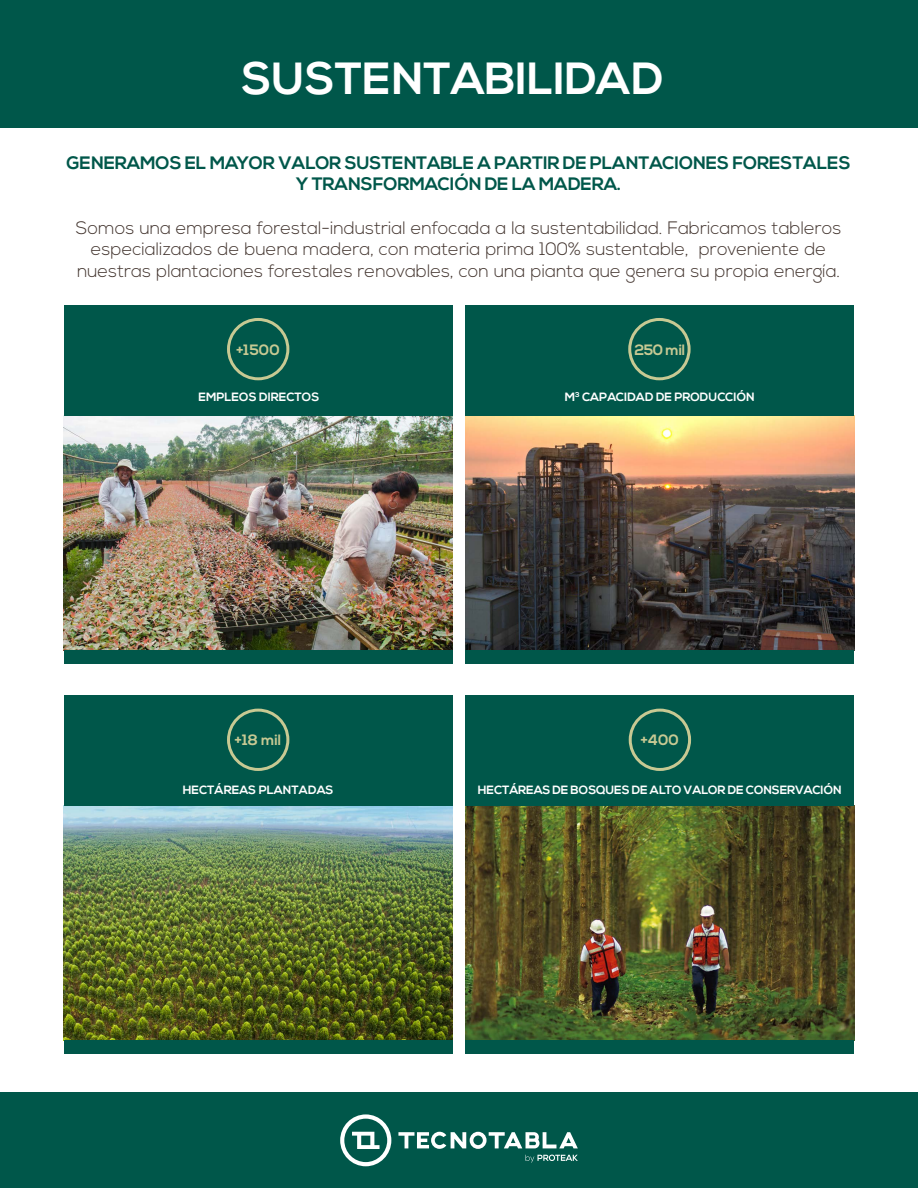
<style>
.page{position:relative;width:918px;height:1188px;background:#fff}
.page>*{position:absolute;margin:0;border:0;box-sizing:border-box;transform-origin:0 0}
.t1{font:700 45px "Nexa";color:#fff}
.t2{font:300 18px/21.6px "Nexa";color:#42342e;text-align:center}
.t3{font:700 18px/21.6px "Nexa";letter-spacing:-.01em;color:#00574a;text-align:center}
.t4{font:700 15px "Nexa";color:#c7c993}
.t5{font:700 12px "Nexa";color:#fff}
</style>
<div class="page">
<div style="left:0;top:0;width:918px;height:128px;background:#00574a"></div>
<img style="left:64px;top:416px;width:389px;height:235px">
<img style="left:64px;top:806px;width:389px;height:235px">
<img style="left:465px;top:416px;width:389px;height:235px">
<img style="left:465px;top:806px;width:389px;height:235px">
<div style="left:465px;top:305px;width:389px;height:111px;background:#00574a"></div>
<div style="left:465px;top:695px;width:388px;height:111px;background:#00574a"></div>
<div style="left:65px;top:305px;width:388px;height:111px;background:#00574a"></div>
<div style="left:64px;top:695px;width:389px;height:111px;background:#00574a"></div>
<div style="left:64px;top:651px;width:389px;height:13px;background:#00574a"></div>
<div style="left:64px;top:1041px;width:389px;height:13px;background:#00574a"></div>
<div style="left:465px;top:651px;width:389px;height:13px;background:#00574a"></div>
<div style="left:465px;top:1041px;width:389px;height:13px;background:#00574a"></div>
<div style="left:227px;top:318px;width:62px;height:62px;border:3px solid #c7c993;border-radius:50%"></div>
<div style="left:227px;top:709px;width:62px;height:62px;border:3px solid #c7c993;border-radius:50%"></div>
<div style="left:629px;top:709px;width:62px;height:62px;border:3px solid #c7c993;border-radius:50%"></div>
<div style="left:628px;top:318px;width:63px;height:62px;border:3px solid #c7c993;border-radius:50%"></div>
<div style="left:0;top:1093px;width:918px;height:95px;background:#00574a"></div>
<svg style="left:340px;top:1114px;width:51px;height:52px"></svg>
<svg style="left:398px;top:1132px;width:180px;height:17px"></svg>
<svg style="left:526px;top:1155px;width:52px;height:8px"></svg>
<h1 class="t1" style="left:242px;top:52px;width:423px">SUSTENTABILIDAD</h1>
<p class="t3" style="left:67px;top:153px;width:785px">GENERAMOS EL MAYOR VALOR SUSTENTABLE A PARTIR DE PLANTACIONES FORESTALES<br>Y TRANSFORMACIÓN DE LA MADERA.</p>
<p class="t2" style="left:76px;top:218px;width:767px">Somos una empresa forestal-industrial enfocada a la sustentabilidad. Fabricamos tableros especializados de buena madera, con materia prima 100% sustentable, proveniente de nuestras plantaciones forestales renovables, con una pianta que genera su propia energía.</p>
<p class="t4" style="left:237px;top:341px;width:45px">+1500</p>
<p class="t5" style="left:199px;top:390px;width:122px">EMPLEOS DIRECTOS</p>
<p class="t4" style="left:635px;top:341px;width:52px">250 mil</p>
<p class="t5" style="left:565px;top:390px;width:191px">M<sup>3</sup> CAPACIDAD DE PRODUCCIÓN</p>
<p class="t4" style="left:235px;top:732px;width:48px">+18 mil</p>
<p class="t4" style="left:641px;top:732px;width:40px">+400</p>
<p class="t5" style="left:183px;top:783px;width:152px">HECTÁREAS PLANTADAS</p>
<p class="t5" style="left:478px;top:783px;width:365px">HECTÁREAS DE BOSQUES DE ALTO VALOR DE CONSERVACIÓN</p>
</div>
